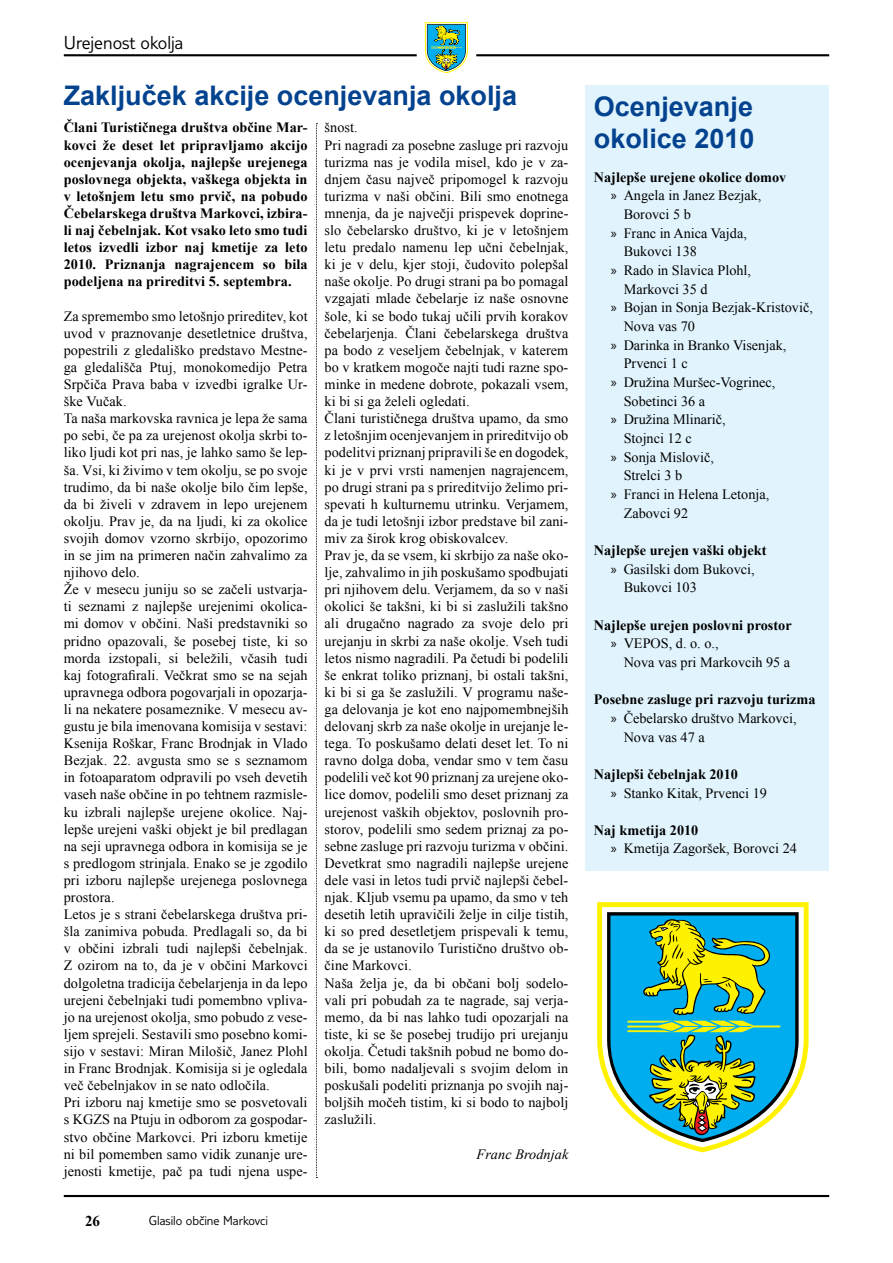
<style>
.page{position:relative;width:893px;height:1263px;background:#fff}
.page>*{position:absolute;margin:0;border:0;box-sizing:border-box;transform-origin:0 0}
.t1{font:700 27px/32.4px "Arial";color:#03428e}
.t2{font:300 19.5px "TUI Type";color:#000}
.t3{font:700 15px "Times New Roman";color:#000}
.t4{font:14.25px/17.1px "Times New Roman";letter-spacing:.005em;color:#000}
.t5{font:700 14.25px/17.1px "Times New Roman";color:#000}
.t6{font:italic 14.25px "Times New Roman";letter-spacing:.005em;color:#000}
.t7{font:300 13.5px "TUI Type";color:#000}
.s1{font-family:"Myriad Pro"}
.s2{font-family:"Myriad Pro";font-weight:400}
.s3{font-weight:400}
.s4{font-weight:700}
</style>
<div class="page">
<hr style="left:64px;top:54px;width:353px;height:2px;background:#000">
<hr style="left:476px;top:54px;width:353px;height:2px;background:#000">
<hr style="left:64px;top:1195px;width:765px;height:2px;background:#000">
<svg style="left:425px;top:22px;width:43px;height:51px;background:#6fb69b"></svg>
<div style="left:585px;top:85px;width:244px;height:786px;background:#e1f4fd"></div>
<svg style="left:316px;top:123px;width:1px;height:1055px"></svg>
<svg style="left:597px;top:902px;width:212px;height:250px"></svg>
<svg style="left:607px;top:912px;width:192px;height:230px;background:#56af99"></svg>
<h2 class="t2" style="left:64px;top:32px;width:121px">Urejenost okolja</h2>
<h1 class="t1" style="left:64px;top:80px;width:455px">Zaključek akcije ocenjevanja okolja</h1>
<p class="t5" style="left:64px;top:119px;width:245px;text-align:justify">Člani Turističnega društva občine Mar&shy;kovci že deset let pripravljamo akcijo ocenjevanja okolja, najlepše urejenega poslovnega objekta, vaškega objekta in v letošnjem letu smo prvič, na pobudo Čebelarskega društva Markovci, izbira&shy;li naj čebelnjak. Kot vsako leto smo tudi letos izvedli izbor naj kmetije za leto 2010. Priznanja nagrajencem so bila podeljena na prireditvi 5. septembra.</p>
<p class="t4" style="left:64px;top:307px;width:245px">Za spremembo smo letošnjo prireditev, kot uvod v praznovanje desetletnice društva, popestrili z gledališko predstavo Mestne&shy;ga gledališča Ptuj, monokomedijo Petra Srpčiča Prava baba v izvedbi igralke Ur&shy;ške Vučak.<br>Ta naša markovska ravnica je lepa že sama po sebi, če pa za urejenost okolja skrbi to&shy;liko ljudi kot pri nas, je lahko samo še lep&shy;ša. Vsi, ki živimo v tem okolju, se po svoje trudimo, da bi naše okolje bilo čim lepše, da bi živeli v zdravem in lepo urejenem okolju. Prav je, da na ljudi, ki za okolice svojih domov vzorno skrbijo, opozorimo in se jim na primeren način zahvalimo za njihovo delo.<br>Že v mesecu juniju so se začeli ustvarja&shy;ti seznami z najlepše urejenimi okolica&shy;mi domov v občini. Naši predstavniki so pridno opazovali, še posebej tiste, ki so morda izstopali, si beležili, včasih tudi kaj fotografirali. Večkrat smo se na sejah upravnega odbora pogovarjali in opozarja&shy;li na nekatere posameznike. V mesecu av&shy;gustu je bila imenovana komisija v sestavi:<br>Ksenija Roškar, Franc Brodnjak in Vlado Bezjak. 22. avgusta smo se s seznamom in fotoaparatom odpravili po vseh devetih vaseh naše občine in po tehtnem razmisle&shy;ku izbrali najlepše urejene okolice. Naj&shy;lepše urejeni vaški objekt je bil predlagan na seji upravnega odbora in komisija se je s predlogom strinjala. Enako se je zgodilo pri izboru najlepše urejenega poslovnega prostora.<br>Letos je s strani čebelarskega društva pri&shy;šla zanimiva pobuda. Predlagali so, da bi v občini izbrali tudi najlepši čebelnjak.<br>Z ozirom na to, da je v občini Markovci dolgoletna tradicija čebelarjenja in da lepo urejeni čebelnjaki tudi pomembno vpliva&shy;jo na urejenost okolja, smo pobudo z vese&shy;ljem sprejeli. Sestavili smo posebno komi&shy;sijo v sestavi: Miran Milošič, Janez Plohl in Franc Brodnjak. Komisija si je ogledala več čebelnjakov in se nato odločila.<br>Pri izboru naj kmetije smo se posvetovali s KGZS na Ptuju in odborom za gospodar&shy;stvo občine Markovci. Pri izboru kmetije ni bil pomemben samo vidik zunanje ure&shy;jenosti kmetije, pač pa tudi njena uspe-</p>
<p class="t3" style="left:85px;top:1210px;width:16px">26</p>
<p class="t7" style="left:149px;top:1213px;width:121px">Glasilo občine Markovci</p>
<p class="t4" style="left:325px;top:119px;width:245px">šnost.<br>Pri nagradi za posebne zasluge pri razvoju turizma nas je vodila misel, kdo je v za&shy;dnjem času največ pripomogel k razvoju turizma v naši občini. Bili smo enotnega mnenja, da je največji prispevek doprine&shy;slo čebelarsko društvo, ki je v letošnjem letu predalo namenu lep učni čebelnjak, ki je v delu, kjer stoji, čudovito polepšal naše okolje. Po drugi strani pa bo pomagal vzgajati mlade čebelarje iz naše osnovne šole, ki se bodo tukaj učili prvih korakov čebelarjenja. Člani čebelarskega društva pa bodo z veseljem čebelnjak, v katerem bo v kratkem mogoče najti tudi razne spo&shy;minke in medene dobrote, pokazali vsem, ki bi si ga želeli ogledati.<br>Člani turističnega društva upamo, da smo z letošnjim ocenjevanjem in prireditvijo ob podelitvi priznanj pripravili še en dogodek, ki je v prvi vrsti namenjen nagrajencem, po drugi strani pa s prireditvijo želimo pri&shy;spevati h kulturnemu utrinku. Verjamem, da je tudi letošnji izbor predstave bil zani&shy;miv za širok krog obiskovalcev.<br>Prav je, da se vsem, ki skrbijo za naše oko&shy;lje, zahvalimo in jih poskušamo spodbujati pri njihovem delu. Verjamem, da so v naši okolici še takšni, ki bi si zaslužili takšno ali drugačno nagrado za svoje delo pri urejanju in skrbi za naše okolje. Vseh tudi letos nismo nagradili. Pa četudi bi podelili še enkrat toliko priznanj, bi ostali takšni, ki bi si ga še zaslužili. V programu naše&shy;ga delovanja je kot eno najpomembnejših delovanj skrb za naše okolje in urejanje le&shy;tega. To poskušamo delati deset let. To ni ravno dolga doba, vendar smo v tem času podelili več kot 90 priznanj za urejene oko&shy;lice domov, podelili smo deset priznanj za urejenost vaških objektov, poslovnih pro&shy;storov, podelili smo sedem priznaj za po&shy;sebne zasluge pri razvoju turizma v občini.<br>Devetkrat smo nagradili najlepše urejene dele vasi in letos tudi prvič najlepši čebel&shy;njak. Kljub vsemu pa upamo, da smo v teh desetih letih upravičili želje in cilje tistih, ki so pred desetletjem prispevali k temu, da se je ustanovilo Turistično društvo ob&shy;čine Markovci.<br>Naša želja je, da bi občani bolj sodelo&shy;vali pri pobudah za te nagrade, saj verja&shy;memo, da bi nas lahko tudi opozarjali na tiste, ki se še posebej trudijo pri urejanju okolja. Četudi takšnih pobud ne bomo do&shy;bili, bomo nadaljevali s svojim delom in poskušali podeliti priznanja po svojih naj&shy;boljših močeh tistim, ki si bodo to najbolj zaslužili.</p>
<p class="t6" style="left:477px;top:1144px;width:93px">Franc Brodnjak</p>
<h1 class="t1" style="left:594px;top:91px;width:162px">Ocenjevanje okolice 2010</h1>
<p class="t5" style="left:594px;top:168px;width:194px">Najlepše urejene okolice domov</p>
<p class="t4" style="left:611px;top:187px;width:152px"><span class="s1">»</span> Angela in Janez Bezjak,</p>
<p class="t4" style="left:624px;top:206px;width:69px">Borovci 5 b</p>
<p class="t4" style="left:611px;top:224px;width:137px"><span class="s1">»</span> Franc in Anica Vajda,</p>
<p class="t4" style="left:624px;top:243px;width:75px">Bukovci 138</p>
<p class="t4" style="left:611px;top:262px;width:142px"><span class="s1">»</span> Rado in Slavica Plohl,</p>
<p class="t4" style="left:624px;top:280px;width:85px">Markovci 35 d</p>
<p class="t4" style="left:611px;top:299px;width:203px"><span class="s1">»</span> Bojan in Sonja Bezjak-Kristovič,</p>
<p class="t4" style="left:624px;top:317px;width:73px">Nova vas 70</p>
<p class="t4" style="left:611px;top:336px;width:177px"><span class="s1">»</span> Darinka in Branko Visenjak,</p>
<p class="t4" style="left:624px;top:355px;width:66px">Prvenci 1 c</p>
<p class="t4" style="left:611px;top:373px;width:166px"><span class="s1">»</span> Družina Muršec-Vogrinec,</p>
<p class="t4" style="left:624px;top:392px;width:83px">Sobetinci 36 a</p>
<p class="t4" style="left:611px;top:411px;width:116px"><span class="s1">»</span> Družina Mlinarič,</p>
<p class="t4" style="left:624px;top:429px;width:70px">Stojnci 12 c</p>
<p class="t4" style="left:611px;top:448px;width:105px"><span class="s1">»</span> Sonja Mislovič,</p>
<p class="t4" style="left:624px;top:467px;width:60px">Strelci 3 b</p>
<p class="t4" style="left:611px;top:485px;width:160px"><span class="s1">»</span> Franci in Helena Letonja,</p>
<p class="t4" style="left:624px;top:504px;width:66px">Zabovci 92</p>
<p class="t5" style="left:594px;top:541px;width:174px">Najlepše urejen vaški objekt</p>
<p class="t4" style="left:611px;top:560px;width:145px"><span class="s1">»</span> Gasilski dom Bukovci,</p>
<p class="t4" style="left:624px;top:579px;width:75px">Bukovci 103</p>
<p class="t5" style="left:611px;top:615px;width:182px;line-height:18.6px;text-indent:-17px">Najlepše urejen poslovni prostor <span class="s2">»</span> <span class="s3">VEPOS, d. o. o.,</span></p>
<p class="t4" style="left:624px;top:653px;width:168px">Nova vas pri Markovcih 95 a</p>
<p class="t5" style="left:594px;top:690px;width:223px">Posebne zasluge pri razvoju turizma</p>
<p class="t4" style="left:611px;top:709px;width:187px"><span class="s1">»</span> Čebelarsko društvo Markovci,</p>
<p class="t4" style="left:624px;top:728px;width:83px">Nova vas 47 a</p>
<p class="t5" style="left:611px;top:764px;width:158px;line-height:18.6px;text-indent:-17px">Najlepši čebelnjak 2010<br><span class="s2">»</span> <span class="s3">Stanko Kitak, Prvenci 19</span></p>
<p class="t4" style="left:611px;top:820px;width:188px;line-height:18.6px;text-indent:-17px"><span class="s4">Naj kmetija 2010<br></span><span class="s1">»</span> Kmetija Zagoršek, Borovci 24</p>
</div>
